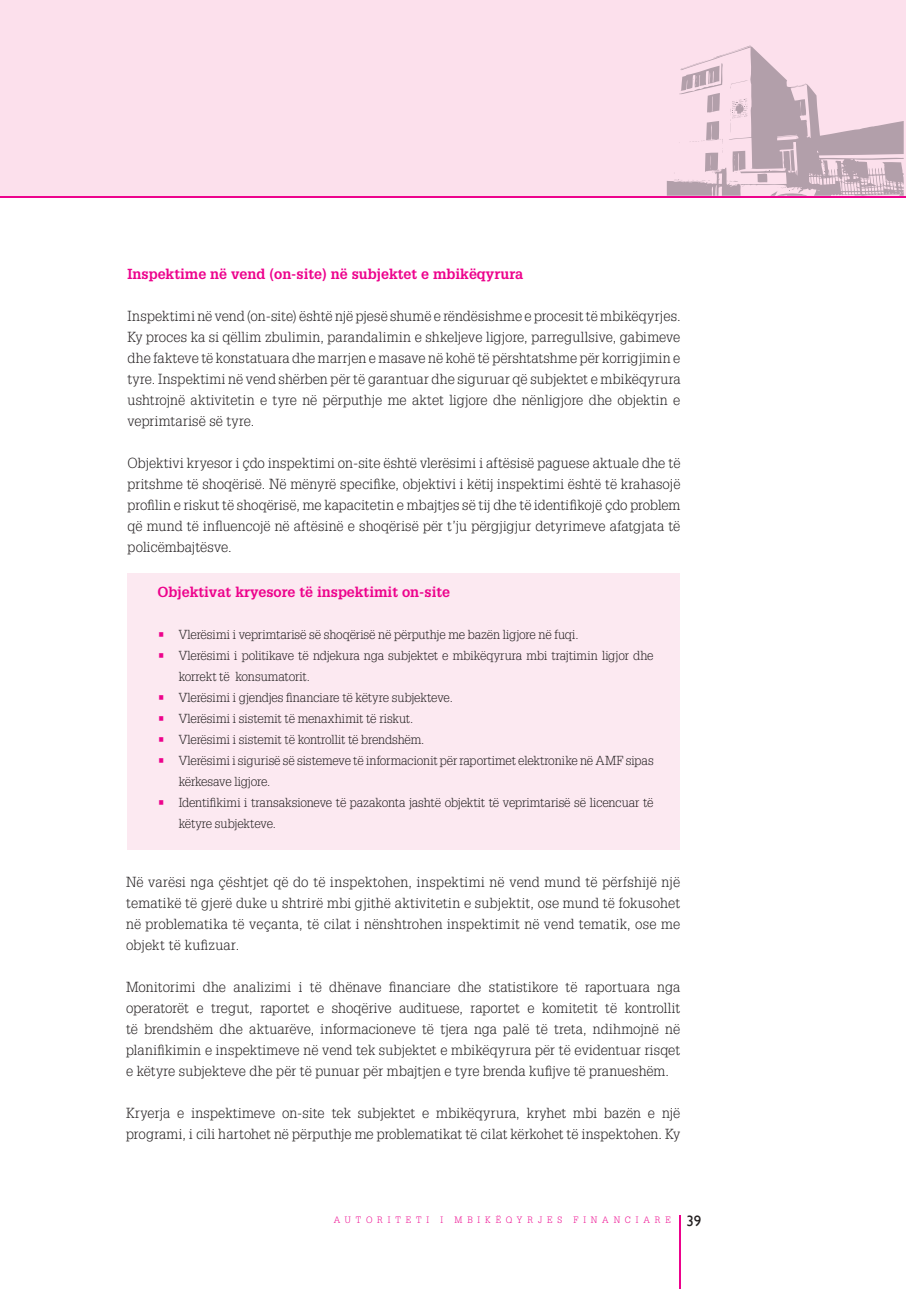
<style>
.page{position:relative;width:906px;height:1289px;background:#fff}
.page>*{position:absolute;margin:0;border:0;box-sizing:border-box;transform-origin:0 0}
.t1{font:300 14.25px/21px "Glypha LT";letter-spacing:.01em;color:#231f20;text-align:justify}
.t2{font:700 14.25px "Glypha LT";color:#ed028c}
.t3{font:300 12.75px/21px "Glypha LT";letter-spacing:-.005em;color:#231f20}
.t4{font:300 9px "Glypha LT";letter-spacing:.55em;color:#ed028c}
.s1{font-family:"Gill Sans";font-weight:400;font-size:15px;color:#231f20}
</style>
<div class="page">
<div style="left:0;top:0;width:906px;height:196px;background:#fce0ec"></div>
<hr style="left:680px;top:1215px;width:1px;height:73px;background:#ed028c">
<svg style="left:667px;top:45px;width:237px;height:151px"></svg>
<hr style="left:0;top:196px;width:906px;height:1px;background:#ed028c">
<div style="left:128px;top:573px;width:552px;height:276px;background:#fce9f1"></div>
<p class="t2" style="left:128px;top:265px;width:397px">Inspektime në vend (on-site) në subjektet e mbikëqyrura</p>
<p class="t1" style="left:128px;top:306px;width:554px">Inspektimi në vend (on-site) është një pjesë shumë e rëndësishme e procesit të mbikëqyrjes.<br>Ky proces ka si qëllim zbulimin, parandalimin e shkeljeve ligjore, parregullsive, gabimeve dhe fakteve të konstatuara dhe marrjen e masave në kohë të përshtatshme për korrigjimin e tyre. Inspektimi në vend shërben për të garantuar dhe siguruar që subjektet e mbikëqyrura ushtrojnë aktivitetin e tyre në përputhje me aktet ligjore dhe nënligjore dhe objektin e veprimtarisë së tyre.</p>
<p class="t1" style="left:128px;top:453px;width:554px">Objektivi kryesor i çdo inspektimi on-site është vlerësimi i aftësisë paguese aktuale dhe të pritshme të shoqërisë. Në mënyrë specifike, objektivi i këtij inspektimi është të krahasojë profilin e riskut të shoqërisë, me kapacitetin e mbajtjes së tij dhe të identifikojë çdo problem që mund të influencojë në aftësinë e shoqërisë për t’ju përgjigjur detyrimeve afatgjata të policëmbajtësve.</p>
<p class="t2" style="left:157px;top:583px;width:294px">Objektivat kryesore të inspektimit on-site</p>
<p class="t3" style="left:179px;top:624px;width:476px">Vlerësimi i veprimtarisë së shoqërisë në përputhje me bazën ligjore në fuqi.<br>Vlerësimi i politikave të ndjekura nga subjektet e mbikëqyrura mbi trajtimin ligjor dhe korrekt të konsumatorit.<br>Vlerësimi i gjendjes financiare të këtyre subjekteve.<br>Vlerësimi i sistemit të menaxhimit të riskut.<br>Vlerësimi i sistemit të kontrollit të brendshëm.<br>Vlerësimi i sigurisë së sistemeve të informacionit për raportimet elektronike në AMF sipas kërkesave ligjore.<br>Identifikimi i transaksioneve të pazakonta jashtë objektit të veprimtarisë së licencuar të këtyre subjekteve.</p>
<p class="t1" style="left:126px;top:871px;width:556px">Në varësi nga çështjet që do të inspektohen, inspektimi në vend mund të përfshijë një tematikë të gjerë duke u shtrirë mbi gjithë aktivitetin e subjektit, ose mund të fokusohet në problematika të veçanta, të cilat i nënshtrohen inspektimit në vend tematik, ose me objekt të kufizuar.</p>
<p class="t1" style="left:126px;top:976px;width:555px">Monitorimi dhe analizimi i të dhënave financiare dhe statistikore të raportuara nga operatorët e tregut, raportet e shoqërive audituese, raportet e komitetit të kontrollit të brendshëm dhe aktuarëve, informacioneve të tjera nga palë të treta, ndihmojnë në planifikimin e inspektimeve në vend tek subjektet e mbikëqyrura për të evidentuar risqet e këtyre subjekteve dhe për të punuar për mbajtjen e tyre brenda kufijve të pranueshëm.</p>
<p class="t1" style="left:126px;top:1102px;width:556px">Kryerja e inspektimeve on-site tek subjektet e mbikëqyrura, kryhet mbi bazën e një programi, i cili hartohet në përputhje me problematikat të cilat kërkohet të inspektohen. Ky</p>
<p class="t4" style="left:334px;top:1214px;width:97px">AUTORITETI</p>
<p class="t4" style="left:440px;top:1214px;width:4px">I</p>
<p class="t4" style="left:454px;top:1214px;width:109px">MBIKËQYRJES</p>
<p class="t4" style="left:573px;top:1214px;width:129px">FINANCIARE <span class="s1">39</span></p>
</div>
